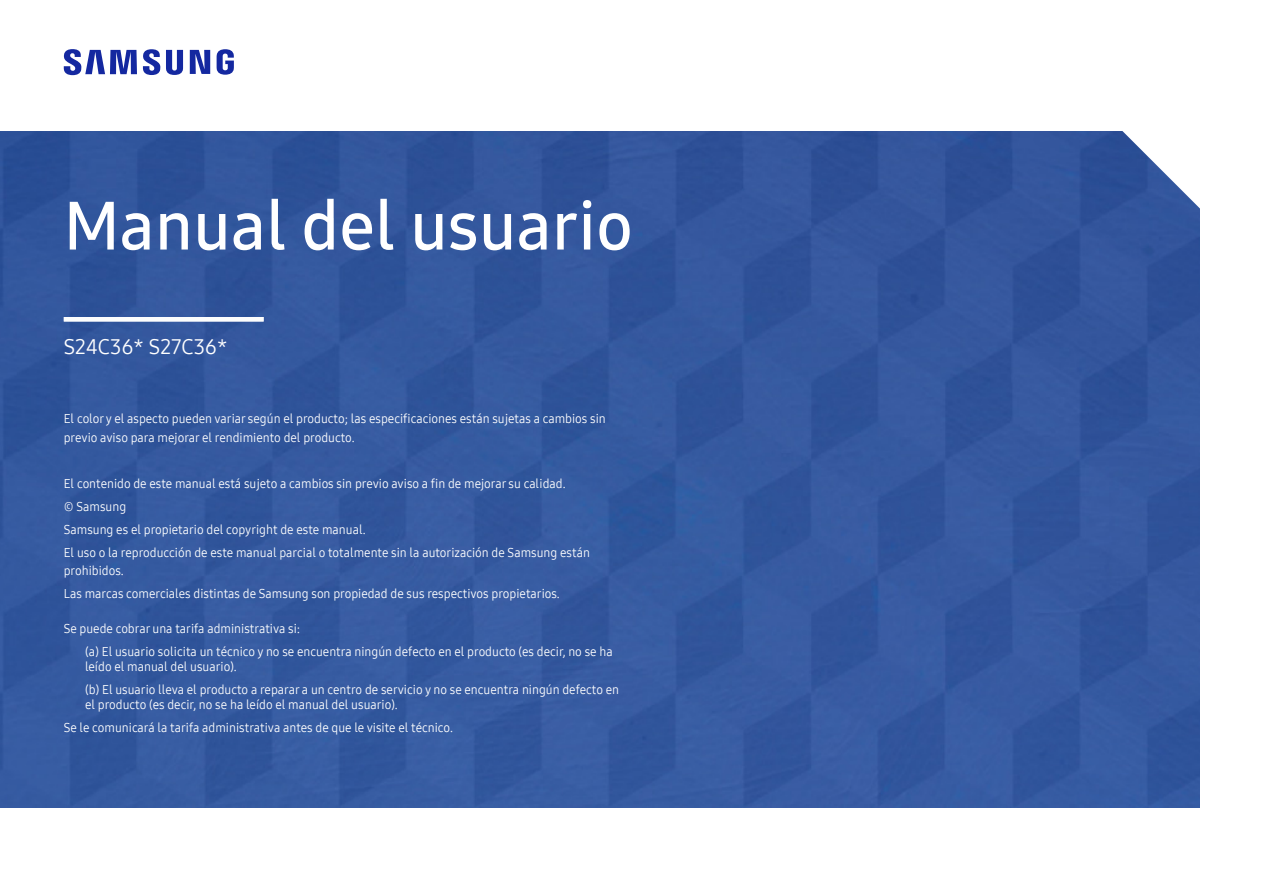
<style>
.page{position:relative;width:1263px;height:893px;background:#fff}
.page>*{position:absolute;margin:0;border:0;box-sizing:border-box;transform-origin:0 0}
.t1{font:67.5px "Samsung One 600";color:#fff}
.t2{font:21px "Samsung One 400";color:#fff}
.t3{font:12.75px/23px "Samsung One 400";color:#fff;scale:.96 1}
</style>
<div class="page">
<svg style="left:64px;top:49px;width:170px;height:26px"></svg>
<img style="left:0;top:131px;width:1199px;height:676px">
<svg style="left:1121px;top:131px;width:79px;height:79px"></svg>
<hr style="left:64px;top:317px;width:200px;height:4px;background:#fff">
<p class="t1" style="left:64px;top:181px;width:571px">Manual del usuario</p>
<p class="t2" style="left:64px;top:332px;width:165px">S24C36* S27C36*</p>
<p class="t3" style="left:64px;top:409px;width:566px;line-height:18.8px">El color y el aspecto pueden variar según el producto; las especificaciones están sujetas a cambios sin previo aviso para mejorar el rendimiento del producto.</p>
<p class="t3" style="left:64px;top:471px;width:550px">El contenido de este manual está sujeto a cambios sin previo aviso a fin de mejorar su calidad.<br>© Samsung<br>Samsung es el propietario del copyright de este manual.<br>El uso o la reproducción de este manual parcial o totalmente sin la autorización de Samsung están</p>
<p class="t3" style="left:64px;top:559px;width:518px">prohibidos.<br>Las marcas comerciales distintas de Samsung son propiedad de sus respectivos propietarios.</p>
<p class="t3" style="left:85px;top:617px;width:551px;text-indent:-21px">Se puede cobrar una tarifa administrativa si:<br>(a) El usuario solicita un técnico y no se encuentra ningún defecto en el producto (es decir, no se ha</p>
<p class="t3" style="left:85px;top:656px;width:558px;line-height:22.5px">leído el manual del usuario).<br>(b) El usuario lleva el producto a reparar a un centro de servicio y no se encuentra ningún defecto en</p>
<p class="t3" style="left:64px;top:693px;width:407px;line-height:22.5px;text-indent:21px">el producto (es decir, no se ha leído el manual del usuario).<br>Se le comunicará la tarifa administrativa antes de que le visite el técnico.</p>
</div>
